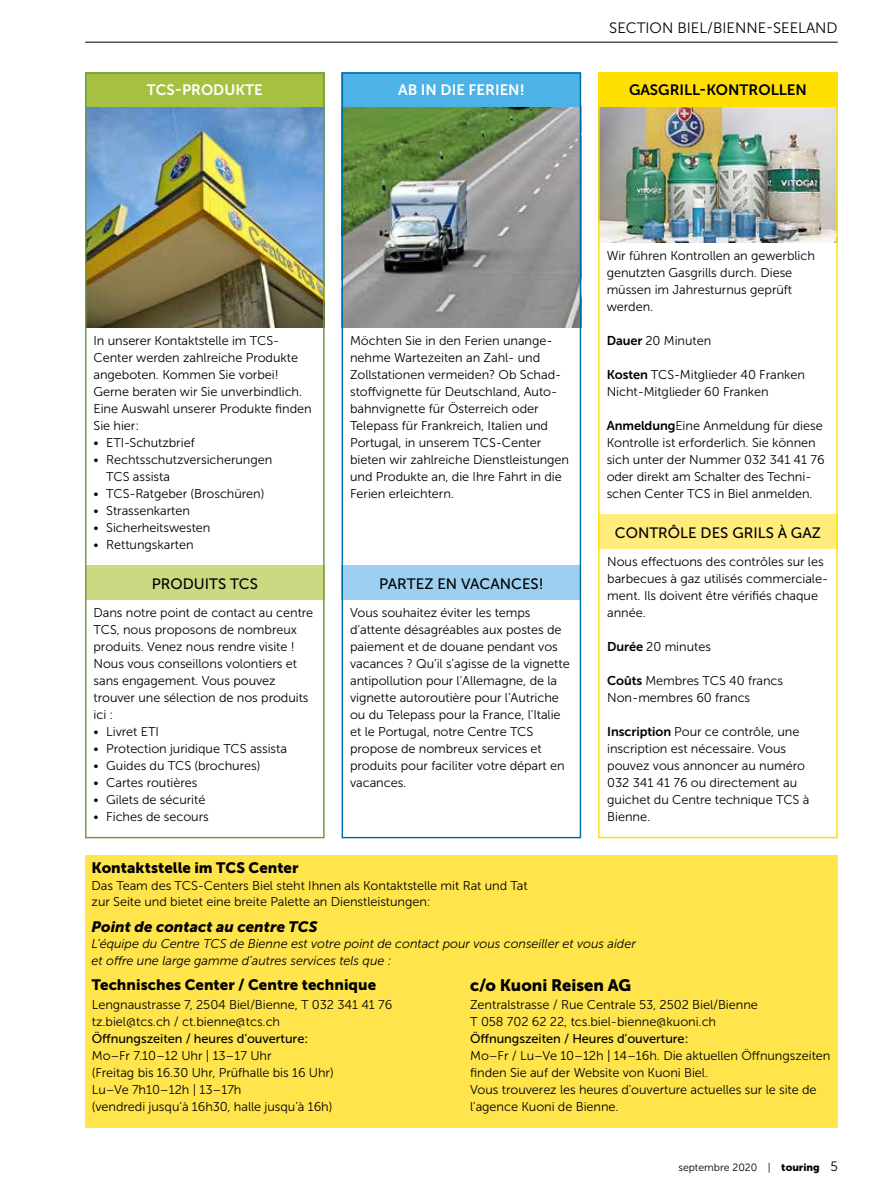
<style>
.page{position:relative;width:893px;height:1200px;background:#fff}
.page>*{position:absolute;margin:0;border:0;box-sizing:border-box;transform-origin:0 0}
.t1{font:16.5px "Museo Sans 900";color:#000}
.t2{font:15px "Museo Sans 900";letter-spacing:.005em;color:#000}
.t3{font:15px "Museo Sans 500";color:#000}
.t4{font:15px "Museo Sans 300";color:#000}
.t5{font:15px "Museo Sans 700";color:#fff}
.t6{font:italic 15px "Museo Sans 900";color:#000}
.t7{font:15px "Museo Sans 700";color:#000}
.t8{font:12.75px/17px "Museo Sans 300";letter-spacing:-.005em;color:#000}
.t9{font:italic 12.75px/16.5px "Museo Sans 300";letter-spacing:-.005em;color:#000}
.t10{font:12.75px "Museo Sans 500";letter-spacing:-.005em;color:#000}
.t11{font:10.5px "Museo Sans 300";color:#000}
.s1{font-family:"Museo Sans 700"}
.s2{font-family:"Museo Sans 900"}
.s3{font-size:13.5px}
</style>
<div class="page">
<hr style="left:85px;top:42px;width:753px;height:1px;background:#000">
<img style="left:87px;top:106px;width:236px;height:221px">
<img style="left:344px;top:106px;width:235px;height:221px">
<div style="left:85px;top:971px;width:753px;height:156px;background:#ffe54b"></div>
<div style="left:85px;top:72px;width:240px;height:34px;background:#a6c141"></div>
<div style="left:85px;top:566px;width:240px;height:34px;background:#cdd882"></div>
<div style="left:85px;top:72px;width:240px;height:766px;border:1px solid #659c43"></div>
<div style="left:85px;top:855px;width:753px;height:119px;background:#ffe54b"></div>
<div style="left:342px;top:72px;width:239px;height:34px;background:#4db2e5"></div>
<div style="left:342px;top:566px;width:239px;height:34px;background:#9dcff0"></div>
<div style="left:342px;top:72px;width:239px;height:766px;border:1px solid #006aa8"></div>
<img style="left:600px;top:106px;width:236px;height:136px">
<div style="left:598px;top:72px;width:240px;height:34px;background:#ffdf00"></div>
<div style="left:598px;top:515px;width:240px;height:34px;background:#ffec7c"></div>
<div style="left:598px;top:72px;width:240px;height:766px;border:1px solid #ffdf00"></div>
<p class="t5" style="left:147px;top:81px;width:117px">TCS-PRODUKTE</p>
<p class="t5" style="left:398px;top:81px;width:128px">AB IN DIE FERIEN!</p>
<p class="t4" style="left:609px;top:20px;width:230px">SECTION BIEL/BIENNE-SEELAND</p>
<p class="t7" style="left:629px;top:81px;width:179px">GASGRILL-KONTROLLEN</p>
<p class="t8" style="left:94px;top:332px;width:220px">In unserer Kontaktstelle im TCS-<br>Center werden zahlreiche Produkte angeboten. Kommen Sie vorbei!<br>Gerne beraten wir Sie unverbindlich.<br>Eine Auswahl unserer Produkte finden<br>Sie hier:</p>
<p class="t8" style="left:94px;top:434px;width:103px">• ETI-Schutzbrief</p>
<p class="t8" style="left:106px;top:451px;width:168px;text-indent:-13px">• Rechtsschutzversicherungen<br>TCS assista</p>
<p class="t8" style="left:94px;top:485px;width:172px">• TCS-Ratgeber (Broschüren)</p>
<p class="t8" style="left:94px;top:502px;width:98px">• Strassenkarten</p>
<p class="t8" style="left:94px;top:519px;width:118px">• Sicherheitswesten</p>
<p class="t8" style="left:94px;top:536px;width:102px">• Rettungskarten</p>
<p class="t3" style="left:152px;top:575px;width:108px">PRODUITS TCS</p>
<p class="t8" style="left:94px;top:604px;width:221px">Dans notre point de contact au centre<br>TCS, nous proposons de nombreux produits. Venez nous rendre visite !<br>Nous vous conseillons volontiers et sans engagement. Vous pouvez trouver une sélection de nos produits ici :</p>
<p class="t8" style="left:94px;top:723px;width:67px">• Livret ETI</p>
<p class="t8" style="left:94px;top:740px;width:195px">• Protection juridique TCS assista</p>
<p class="t8" style="left:94px;top:757px;width:168px">• Guides du TCS (brochures)</p>
<p class="t8" style="left:94px;top:774px;width:105px">• Cartes routières</p>
<p class="t8" style="left:94px;top:791px;width:113px">• Gilets de sécurité</p>
<p class="t8" style="left:94px;top:808px;width:117px">• Fiches de secours</p>
<p class="t8" style="left:350px;top:332px;width:221px">Möchten Sie in den Ferien unange&shy;nehme Wartezeiten an Zahl- und Zollstationen vermeiden? Ob Schad&shy;stoffvignette für Deutschland, Auto&shy;bahnvignette für Österreich oder Telepass für Frankreich, Italien und Portugal, in unserem TCS-Center bieten wir zahlreiche Dienstleistungen und Produkte an, die Ihre Fahrt in die Ferien erleichtern.</p>
<p class="t3" style="left:379px;top:575px;width:166px">PARTEZ EN VACANCES!</p>
<p class="t8" style="left:350px;top:604px;width:221px">Vous souhaitez éviter les temps d’attente désagréables aux postes de paiement et de douane pendant vos vacances ? Qu’il s’agisse de la vignette antipollution pour l’Allemagne, de la vignette autoroutière pour l’Autriche ou du Telepass pour la France, l’Italie et le Portugal, notre Centre TCS propose de nombreux services et produits pour faciliter votre départ en vacances.</p>
<p class="t8" style="left:607px;top:247px;width:210px">Wir führen Kontrollen an gewerblich genutzten Gasgrills durch. Diese müssen im Jahresturnus geprüft werden.</p>
<p class="t8" style="left:607px;top:332px;width:106px"><span class="s1">Dauer</span> 20 Minuten</p>
<p class="t8" style="left:607px;top:366px;width:200px"><span class="s1">Kosten</span> TCS-Mitglieder 40 Franken<br>Nicht-Mitglieder 60 Franken</p>
<p class="t8" style="left:607px;top:417px;width:219px"><span class="s1">Anmeldung</span>Eine Anmeldung für diese Kontrolle ist erforderlich. Sie können sich unter der Nummer 032 341 41 76 oder direkt am Schalter des Techni&shy;schen Center TCS in Biel anmelden.</p>
<p class="t3" style="left:615px;top:524px;width:207px">CONTRÔLE DES GRILS À GAZ</p>
<p class="t8" style="left:607px;top:553px;width:223px">Nous effectuons des contrôles sur les barbecues à gaz utilisés commerciale&shy;ment. Ils doivent être vérifiés chaque année.</p>
<p class="t8" style="left:607px;top:638px;width:105px"><span class="s1">Durée</span> 20 minutes</p>
<p class="t8" style="left:607px;top:672px;width:177px"><span class="s1">Coûts</span> Membres TCS 40 francs<br>Non-membres 60 francs</p>
<p class="t8" style="left:607px;top:723px;width:204px"><span class="s1">Inscription</span> Pour ce contrôle, une inscription est nécessaire. Vous pouvez vous annoncer au numéro<br>032 341 41 76 ou directement au guichet du Centre technique TCS à<br>Bienne.</p>
<p class="t2" style="left:92px;top:859px;width:209px">Kontaktstelle im TCS Center</p>
<p class="t8" style="left:92px;top:876px;width:437px;line-height:16.5px">Das Team des TCS-Centers Biel steht Ihnen als Kontaktstelle mit Rat und Tat zur Seite und bietet eine breite Palette an Dienstleistungen:</p>
<p class="t6" style="left:92px;top:917px;width:227px">Point de contact au centre TCS</p>
<p class="t9" style="left:92px;top:935px;width:546px">L’équipe du Centre TCS de Bienne est votre point de contact pour vous conseiller et vous aider et offre une large gamme d’autres services tels que :</p>
<p class="t2" style="left:92px;top:975px;width:286px">Technisches Center / Centre technique</p>
<p class="t8" style="left:92px;top:995px;width:302px">Lengnaustrasse 7, 2504 Biel/Bienne, T 032 341 41 76 tz.biel@tcs.ch / ct.bienne@tcs.ch</p>
<p class="t10" style="left:92px;top:1030px;width:218px">Öffnungszeiten / heures d’ouverture:</p>
<p class="t8" style="left:92px;top:1046px;width:243px">Mo–Fr 7.10–12 Uhr | 13–17 Uhr<br>(Freitag bis 16.30 Uhr, Prüfhalle bis 16 Uhr)<br>Lu–Ve 7h10–12h | 13–17h<br>(vendredi jusqu’à 16h30, halle jusqu’à 16h)</p>
<p class="t1" style="left:470px;top:975px;width:162px">c/o Kuoni Reisen AG</p>
<p class="t8" style="left:470px;top:995px;width:289px">Zentralstrasse / Rue Centrale 53, 2502 Biel/Bienne<br>T 058 702 62 22, tcs.biel-bienne@kuoni.ch</p>
<p class="t10" style="left:470px;top:1030px;width:220px">Öffnungszeiten / Heures d’ouverture:</p>
<p class="t8" style="left:470px;top:1046px;width:362px">Mo–Fr / Lu–Ve 10–12h | 14–16h. Die aktuellen Öffnungszeiten finden Sie auf der Website von Kuoni Biel.<br>Vous trouverez les heures d'ouverture actuelles sur le site de l'agence Kuoni de Bienne.</p>
<p class="t11" style="left:678px;top:1161px;width:161px">septembre 2020 | <span class="s2">touring</span> <span class="s3">5</span></p>
</div>
